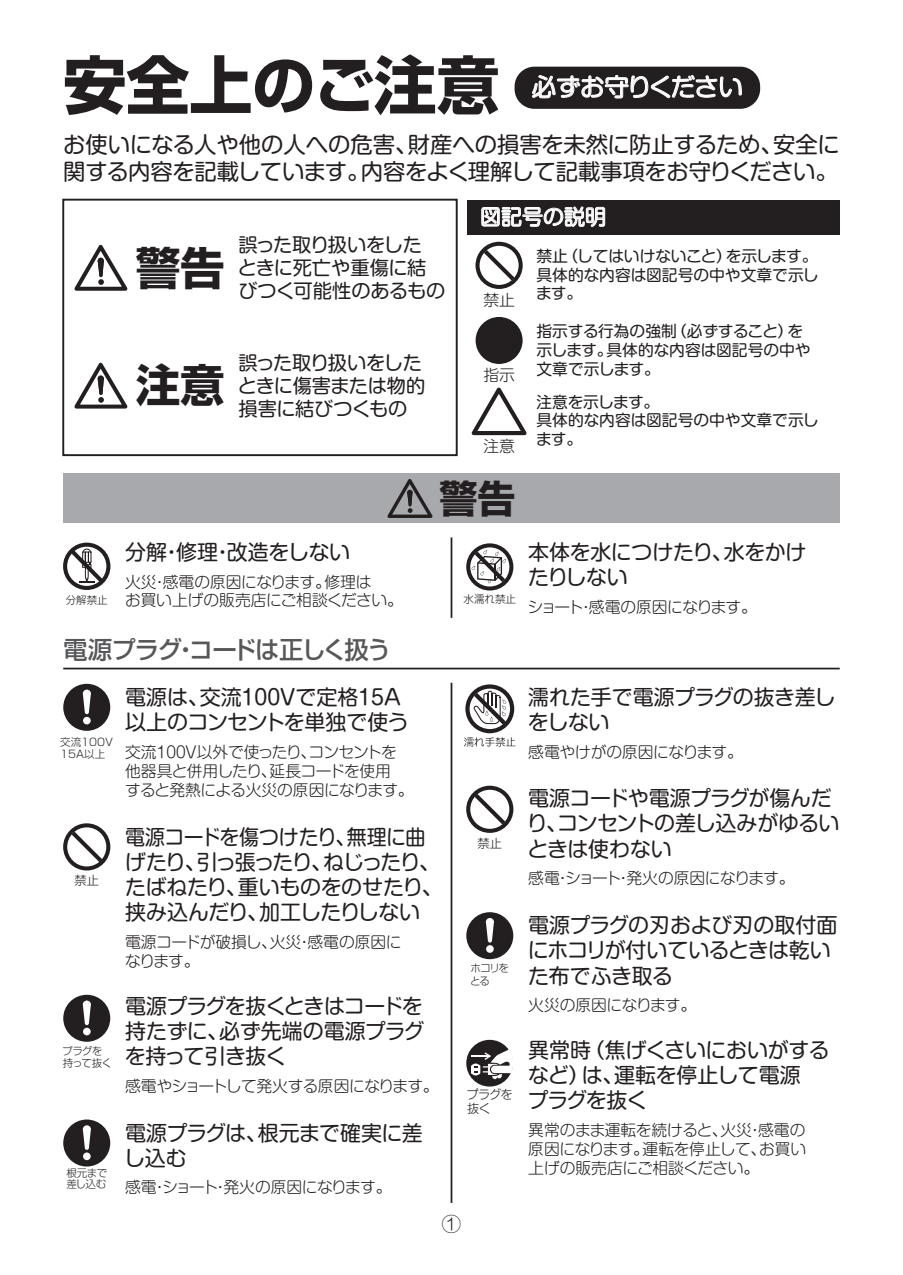
<style>
.page{position:relative;width:903px;height:1275px;background:#fff}
.page>*{position:absolute;margin:0;border:0;box-sizing:border-box;transform-origin:0 0}
.t1{font:700 63px "Shin Go Pro";color:#231f20}
.t2{font:700 44.62px "Shin Go Pro";color:#231f20}
.t3{font:700 37.98px "Shin Go Pro";color:#231f20}
.t4{font:500 24.5px "Shin Go Pro";letter-spacing:-.06em;color:#57585a}
.t5{font:24.5px "Shin M Go Pro";letter-spacing:-.025em;color:#fff}
.t6{font:22.4px/26.8px "Shin M Go Pro";letter-spacing:-.01em;color:#231f20}
.t7{font:21px/25.2px "Shin M Go Pro";letter-spacing:-.02em;color:#231f20}
.t8{font:21px/25.2px "Shin M Go Pro";letter-spacing:-.02em;color:#231f20;scale:.95 1}
.t9{font:21px/25.2px "Shin M Go Pro";color:#231f20}
.t10{font:21px "Shin M Go Pro";color:#fff}
.t11{font:19.25px/23.1px "Shin M Go Pro";letter-spacing:-.03em;color:#231f20}
.t12{font:300 15.75px/18.9px "Shin M Go Pro";letter-spacing:-.03em;color:#231f20}
.t13{font:15.75px/18.9px "Shin M Go Pro";color:#231f20}
.t14{font:300 15.75px/18.9px "Shin M Go Pro";letter-spacing:-.005em;color:#231f20}
.t15{font:300 12.25px/14px "Shin M Go Pro";letter-spacing:-.04em;color:#231f20}
.t16{font:300 10.5px/11.4px "Shin Go Pro";letter-spacing:-.035em;color:#231f20}
.t17{font:300 10.5px/12.6px "Shin Go Pro";color:#231f20}
.t18{font:300 10.5px "Shin M Go Pro";color:#231f20}
.t19{font:300 10.5px/12.6px "Shin Go Pro";letter-spacing:-.085em;color:#231f20}
</style>
<div class="page">
<div style="left:514px;top:67px;width:246px;height:42px;background:#231f20;border-radius:20px"></div>
<svg style="left:532px;top:66px;width:210px;height:33px"></svg>
<div style="left:62px;top:199px;width:396px;height:257px;border:2px solid #231f20"></div>
<svg style="left:74px;top:245px;width:53px;height:46px"></svg>
<svg style="left:74px;top:363px;width:53px;height:46px"></svg>
<div style="left:468px;top:200px;width:372px;height:34px;background:#231f20"></div>
<svg style="left:481px;top:206px;width:124px;height:21px"></svg>
<svg style="left:475px;top:242px;width:48px;height:47px"></svg>
<div style="left:476px;top:317px;width:47px;height:47px;background:#231f20;border-radius:50%"></div>
<svg style="left:472px;top:388px;width:55px;height:47px"></svg>
<div style="left:63px;top:474px;width:777px;height:49px;background:#a8a9ad"></div>
<svg style="left:387px;top:479px;width:46px;height:39px"></svg>
<svg style="left:63px;top:543px;width:47px;height:47px"></svg>
<svg style="left:466px;top:543px;width:47px;height:47px"></svg>
<hr style="left:451px;top:537px;width:1px;height:81px;background:#231f20">
<svg style="left:464px;top:684px;width:51px;height:63px"></svg>
<div style="left:63px;top:1119px;width:47px;height:47px;background:#231f20;border-radius:50%"></div>
<svg style="left:83px;top:1125px;width:8px;height:25px"></svg>
<div style="left:83px;top:1152px;width:8px;height:8px;background:#fff;border-radius:50%"></div>
<svg style="left:466px;top:786px;width:47px;height:47px"></svg>
<hr style="left:63px;top:668px;width:777px;height:1px;background:#231f20">
<hr style="left:451px;top:683px;width:1px;height:520px;background:#231f20">
<svg style="left:63px;top:823px;width:47px;height:47px"></svg>
<div style="left:466px;top:912px;width:47px;height:47px;background:#231f20;border-radius:50%"></div>
<svg style="left:486px;top:918px;width:8px;height:24px"></svg>
<div style="left:486px;top:945px;width:8px;height:8px;background:#fff;border-radius:50%"></div>
<div style="left:63px;top:995px;width:47px;height:47px;background:#231f20;border-radius:50%"></div>
<svg style="left:83px;top:1000px;width:8px;height:25px"></svg>
<div style="left:83px;top:1028px;width:8px;height:7px;background:#fff;border-radius:50%"></div>
<div style="left:63px;top:684px;width:47px;height:47px;background:#231f20;border-radius:50%"></div>
<svg style="left:83px;top:690px;width:8px;height:24px"></svg>
<div style="left:83px;top:717px;width:8px;height:7px;background:#fff;border-radius:50%"></div>
<div style="left:466px;top:1040px;width:47px;height:46px;background:#231f20;border-radius:50%"></div>
<svg style="left:471px;top:1049px;width:42px;height:30px"></svg>
<h1 class="t1" style="left:63px;top:35px;width:438px">安全上のご注意</h1>
<h3 class="t5" style="left:532px;top:67px;width:213px">必ずお守りください</h3>
<h3 class="t6" style="left:63px;top:129px;width:778px">お使いになる人や他の人への危害、財産への損害を未然に防止するため、安全に関する内容を記載しています。内容をよく理解して記載事項をお守りください。</h3>
<h2 class="t2" style="left:136px;top:232px;width:91px">警告</h2>
<p class="t11" style="left:238px;top:231px;width:209px">誤った取り扱いをした<br>ときに死亡や重傷に結びつく可能性のあるもの</p>
<h2 class="t2" style="left:136px;top:350px;width:91px">注意</h2>
<p class="t11" style="left:238px;top:349px;width:189px">誤った取り扱いをしたときに傷害または物的損害に結びつくもの</p>
<h3 class="t10" style="left:480px;top:200px;width:127px">図記号の説明</h3>
<p class="t12" style="left:483px;top:289px;width:33px">禁止</p>
<p class="t12" style="left:483px;top:364px;width:33px">指示</p>
<p class="t12" style="left:483px;top:435px;width:33px">注意</p>
<p class="t13" style="left:536px;top:244px;width:284px;text-align:justify">禁止（してはいけないこと）を示します。具体的な内容は図記号の中や文章で示します。</p>
<p class="t13" style="left:536px;top:320px;width:276px">指示する行為の強制（必ずすること）を示します。具体的な内容は図記号の中や文章で示します。</p>
<p class="t13" style="left:536px;top:390px;width:284px">注意を示します。<br>具体的な内容は図記号の中や文章で示します。</p>
<h3 class="t3" style="left:440px;top:468px;width:77px">警告</h3>
<h3 class="t7" style="left:125px;top:537px;width:227px">分解・修理・改造をしない</h3>
<p class="t14" style="left:125px;top:570px;width:279px">火災・感電の原因になります。修理は<br>お買い上げの販売店にご相談ください。</p>
<p class="t18" style="left:66px;top:591px;width:43px">分解禁止</p>
<p class="t18" style="left:463px;top:591px;width:54px">水濡れ禁止</p>
<h3 class="t4" style="left:63px;top:629px;width:330px">電源プラグ・コードは正しく扱う</h3>
<p class="t17" style="left:60px;top:734px;width:54px">交流100V<br>15A以上</p>
<p class="t15" style="left:74px;top:872px;width:26px">禁止</p>
<p class="t19" style="left:62px;top:1043px;width:51px">プラグを持って抜く</p>
<p class="t16" style="left:66px;top:1166px;width:43px">根元まで差し込む</p>
<h3 class="t9" style="left:125px;top:682px;width:285px">電源は、交流100Vで定格15A以上のコンセントを単独で使う</h3>
<p class="t12" style="left:125px;top:740px;width:290px">交流100V以外で使ったり、コンセントを他器具と併用したり、延長コードを使用<br>すると発熱による火災の原因になります。</p>
<h3 class="t8" style="left:125px;top:822px;width:336px">電源コードを傷つけたり、無理に曲げたり、引っ張ったり、ねじったり、たばねたり、重いものをのせたり、挟み込んだり、加工したりしない</h3>
<p class="t12" style="left:125px;top:931px;width:278px">電源コードが破損し、火災・感電の原因になります。</p>
<h3 class="t7" style="left:125px;top:990px;width:301px;text-align:justify">電源プラグを抜くときはコードを持たずに、必ず先端の電源プラグを持って引き抜く</h3>
<p class="t12" style="left:125px;top:1074px;width:315px">感電やショートして発火する原因になります。</p>
<h3 class="t7" style="left:124px;top:1117px;width:300px">電源プラグは、根元まで確実に差し込む</h3>
<p class="t12" style="left:125px;top:1176px;width:268px">感電・ショート・発火の原因になります。</p>
<p class="t15" style="left:477px;top:835px;width:26px">禁止</p>
<p class="t16" style="left:470px;top:960px;width:40px;line-height:12.6px">ホコリをとる</p>
<p class="t15" style="left:466px;top:1086px;width:48px">プラグを抜く</p>
<h3 class="t7" style="left:528px;top:537px;width:280px">本体を水につけたり、水をかけたりしない</h3>
<p class="t12" style="left:527px;top:595px;width:231px">ショート・感電の原因になります。</p>
<h3 class="t7" style="left:528px;top:682px;width:309px">濡れた手で電源プラグの抜き差しをしない</h3>
<p class="t12" style="left:528px;top:741px;width:216px">感電やけがの原因になります。</p>
<h3 class="t7" style="left:527px;top:783px;width:314px">電源コードや電源プラグが傷んだり、コンセントの差し込みがゆるいときは使わない</h3>
<p class="t12" style="left:528px;top:867px;width:268px">感電・ショート・発火の原因になります。</p>
<h3 class="t7" style="left:528px;top:910px;width:311px">電源プラグの刃および刃の取付面にホコリが付いているときは乾いた布でふき取る</h3>
<p class="t12" style="left:528px;top:994px;width:169px">火災の原因になります。</p>
<h3 class="t7" style="left:527px;top:1034px;width:304px">異常時（焦げくさいにおいがするなど）は、運転を停止して電源<br>プラグを抜く</h3>
<p class="t12" style="left:528px;top:1118px;width:279px;text-align:justify">異常のまま運転を続けると、火災・感電の原因になります。運転を停止して、お買い上げの販売店にご相談ください。</p>
</div>
